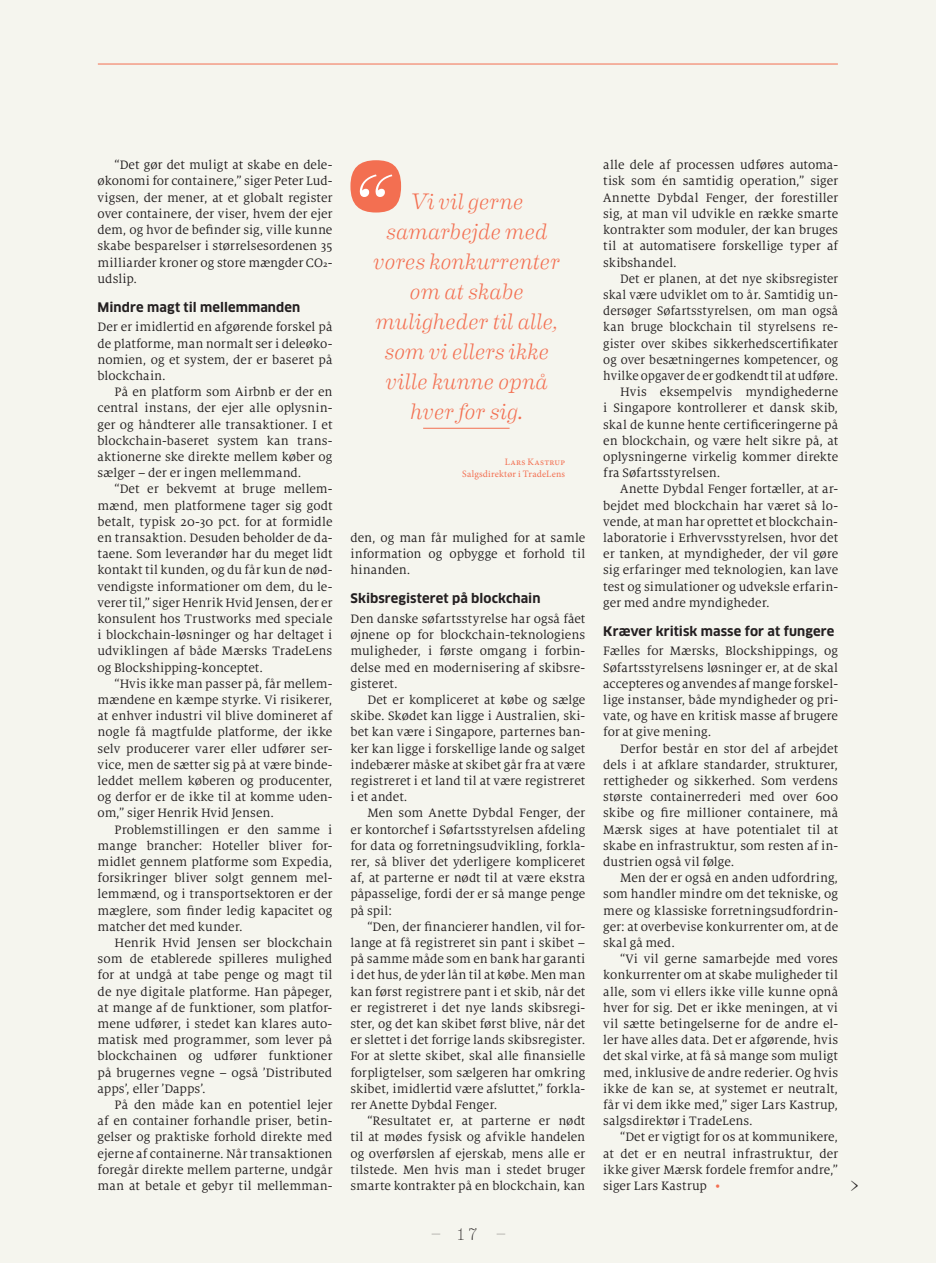
<style>
.page{position:relative;width:936px;height:1263px;background:#fff}
.page>*{position:absolute;margin:0;border:0;box-sizing:border-box;transform-origin:0 0}
.t1{font:100 33px "Eames Century Modern";color:#231f20}
.Rubrik{font:italic 300 22.5px/30px "Eames Century Modern";letter-spacing:.005em;color:#f36f51;text-align:center}
.t2{font:100 16.5px "Eames Century Modern";color:#231f20}
.Brødtekst{font:13.5px/16.2px "Milo Serif OT";letter-spacing:.005em;color:#231f20;text-align:justify}
.Brødtekst_1_linie{font:13.5px/16.2px "Milo Serif OT";letter-spacing:.005em;color:#231f20;text-align:justify}
.Mellemrubrik{font:700 12.9px "Clan OT";letter-spacing:.005em;color:#231f20}
.Fotobyline{font:9.75px "Minion Pro";letter-spacing:.025em;color:#f36f51}
.t3{font:100 9px "Eames Century Modern";color:#231f20}
.s1{color:#f36f51}
</style>
<div class="page">
<div style="left:0;top:0;width:935px;height:1263px;background:#f5f5ee"></div>
<hr style="left:98px;top:64px;width:739px;height:1px;background:#f36f51">
<div style="left:350px;top:160px;width:51px;height:52px;background:#f36f51;border-radius:50%"></div>
<svg style="left:359px;top:174px;width:33px;height:23px"></svg>
<hr style="left:423px;top:428px;width:86px;height:1px;background:#f36f51">
<p class="Brødtekst" style="left:98px;top:157px;width:236px;text-indent:17px">“Det gør det muligt at skabe en dele&shy;økonomi for containere,” siger Peter Lud&shy;vigsen, der mener, at et globalt register over containere, der viser, hvem der ejer dem, og hvor de befinder sig, ville kunne skabe besparelser i størrelsesordenen 35 milliarder kroner og store mængder CO2- udslip.</p>
<p class="Mellemrubrik" style="left:98px;top:299px;width:204px">Mindre magt til mellemmanden</p>
<p class="Brødtekst_1_linie" style="left:98px;top:319px;width:236px">Der er imidlertid en afgørende forskel på de platforme, man normalt ser i deleøko&shy;nomien, og et system, der er baseret på blockchain.</p>
<p class="Brødtekst" style="left:98px;top:384px;width:236px;text-indent:17px">På en platform som Airbnb er der en central instans, der ejer alle oplysnin&shy;ger og håndterer alle transaktioner. I et blockchain-baseret system kan trans&shy;aktionerne ske direkte mellem køber og sælger – der er ingen mellemmand.</p>
<p class="Brødtekst" style="left:98px;top:481px;width:236px;text-indent:17px">“Det er bekvemt at bruge mellem&shy;mænd, men platformene tager sig godt betalt, typisk 20-30 pct. for at formidle en transaktion. Desuden beholder de da&shy;taene. Som leverandør har du meget lidt kontakt til kunden, og du får kun de nød&shy;vendigste informationer om dem, du le&shy;verer til,” siger Henrik Hvid Jensen, der er konsulent hos Trustworks med speciale i blockchain-løsninger og har deltaget i udviklingen af både Mærsks TradeLens og Blockshipping-konceptet.</p>
<p class="Brødtekst" style="left:98px;top:676px;width:237px;text-indent:17px">“Hvis ikke man passer på, får mellem&shy;mændene en kæmpe styrke. Vi risikerer, at enhver industri vil blive domineret af nogle få magtfulde platforme, der ikke selv producerer varer eller udfører ser&shy;vice, men de sætter sig på at være binde&shy;leddet mellem køberen og producenter, og derfor er de ikke til at komme uden&shy;om,” siger Henrik Hvid Jensen.</p>
<p class="Brødtekst" style="left:98px;top:821px;width:236px;text-indent:17px">Problemstillingen er den samme i mange brancher: Hoteller bliver for&shy;midlet gennem platforme som Expedia, forsikringer bliver solgt gennem mel&shy;lemmænd, og i transportsektoren er der mæglere, som finder ledig kapacitet og matcher det med kunder.</p>
<p class="Brødtekst" style="left:98px;top:935px;width:236px;text-indent:17px">Henrik Hvid Jensen ser blockchain som de etablerede spilleres mulighed for at undgå at tabe penge og magt til de nye digitale platforme. Han påpeger, at mange af de funktioner, som platfor&shy;mene udfører, i stedet kan klares auto&shy;matisk med programmer, som lever på blockchainen og udfører funktioner på brugernes vegne – også ’Distributed apps’, eller ’Dapps’.</p>
<p class="Brødtekst" style="left:98px;top:1097px;width:236px;text-indent:17px">På den måde kan en potentiel lejer af en container forhandle priser, betin&shy;gelser og praktiske forhold direkte med ejerne af containerne. Når transaktionen foregår direkte mellem parterne, undgår man at betale et gebyr til mellemman-</p>
<p class="Rubrik" style="left:373px;top:184px;width:188px">Vi vil gerne samarbejde med vores konkurrenter om at skabe muligheder til alle, som vi ellers ikke ville kunne opnå hver for sig.</p>
<p class="Fotobyline" style="left:505px;top:456px;width:62px">Lars Kastrup</p>
<p class="Fotobyline" style="left:462px;top:467px;width:104px">Salgsdirektør i TradeLens</p>
<p class="Brødtekst" style="left:350px;top:530px;width:236px">den, og man får mulighed for at samle information og opbygge et forhold til hinanden.</p>
<p class="Mellemrubrik" style="left:350px;top:591px;width:191px">Skibsregisteret på blockchain</p>
<p class="Brødtekst_1_linie" style="left:350px;top:611px;width:236px">Den danske søfartsstyrelse har også fået øjnene op for blockchain-teknologiens muligheder, i første omgang i forbin&shy;delse med en modernisering af skibsre&shy;gisteret.</p>
<p class="Brødtekst" style="left:350px;top:692px;width:236px;text-indent:17px">Det er kompliceret at købe og sælge skibe. Skødet kan ligge i Australien, ski&shy;bet kan være i Singapore, parternes ban&shy;ker kan ligge i forskellige lande og salget indebærer måske at skibet går fra at være registreret i et land til at være registreret i et andet.</p>
<p class="Brødtekst" style="left:350px;top:805px;width:236px;text-indent:17px">Men som Anette Dybdal Fenger, der er kontorchef i Søfartsstyrelsen afdeling for data og forretningsudvikling, forkla&shy;rer, så bliver det yderligere kompliceret af, at parterne er nødt til at være ekstra påpasselige, fordi der er så mange penge på spil:</p>
<p class="Brødtekst" style="left:350px;top:919px;width:236px;text-indent:17px">“Den, der financierer handlen, vil for&shy;lange at få registreret sin pant i skibet – på samme måde som en bank har garanti i det hus, de yder lån til at købe. Men man kan først registrere pant i et skib, når det er registreret i det nye lands skibsregi&shy;ster, og det kan skibet først blive, når det er slettet i det forrige lands skibsregister.<br>For at slette skibet, skal alle finansielle forpligtelser, som sælgeren har omkring skibet, imidlertid være afsluttet,” forkla&shy;rer Anette Dybdal Fenger.</p>
<p class="Brødtekst" style="left:350px;top:1113px;width:236px;text-indent:17px">“Resultatet er, at parterne er nødt til at mødes fysisk og afvikle handelen og overførslen af ejerskab, mens alle er tilstede. Men hvis man i stedet bruger smarte kontrakter på en blockchain, kan</p>
<p class="t2" style="left:431px;top:1222px;width:47px"><sup>—</sup> 17</p>
<p class="t3" style="left:496px;top:1227px;width:11px">—</p>
<p class="Brødtekst" style="left:603px;top:157px;width:237px">alle dele af processen udføres automa&shy;tisk som én samtidig operation,” siger Annette Dybdal Fenger, der forestiller sig, at man vil udvikle en række smarte kontrakter som moduler, der kan bruges til at automatisere forskellige typer af skibshandel.</p>
<p class="Brødtekst" style="left:603px;top:271px;width:236px;text-indent:17px">Det er planen, at det nye skibsregister skal være udviklet om to år. Samtidig un&shy;dersøger Søfartsstyrelsen, om man også kan bruge blockchain til styrelsens re&shy;gister over skibes sikkerhedscertifikater og over besætningernes kompetencer, og hvilke opgaver de er godkendt til at udføre.</p>
<p class="Brødtekst" style="left:603px;top:384px;width:236px;text-indent:17px">Hvis eksempelvis myndighederne i Singapore kontrollerer et dansk skib, skal de kunne hente certificeringerne på en blockchain, og være helt sikre på, at oplysningerne virkelig kommer direkte fra Søfartsstyrelsen.</p>
<p class="Brødtekst" style="left:603px;top:481px;width:236px;text-indent:17px">Anette Dybdal Fenger fortæller, at ar&shy;bejdet med blockchain har været så lo&shy;vende, at man har oprettet et blockchain&shy;laboratorie i Erhvervsstyrelsen, hvor det er tanken, at myndigheder, der vil gøre sig erfaringer med teknologien, kan lave test og simulationer og udveksle erfarin&shy;ger med andre myndigheder.</p>
<p class="Mellemrubrik" style="left:603px;top:623px;width:233px">Kræver kritisk masse for at fungere</p>
<p class="Brødtekst_1_linie" style="left:603px;top:643px;width:236px">Fælles for Mærsks, Blockshippings, og Søfartsstyrelsens løsninger er, at de skal accepteres og anvendes af mange forskel&shy;lige instanser, både myndigheder og pri&shy;vate, og have en kritisk masse af brugere for at give mening.</p>
<p class="Brødtekst" style="left:603px;top:740px;width:236px;text-indent:17px">Derfor består en stor del af arbejdet dels i at afklare standarder, strukturer, rettigheder og sikkerhed. Som verdens største containerrederi med over 600 skibe og fire millioner containere, må Mærsk siges at have potentialet til at skabe en infrastruktur, som resten af in&shy;dustrien også vil følge.</p>
<p class="Brødtekst" style="left:603px;top:870px;width:236px;text-indent:17px">Men der er også en anden udfordring, som handler mindre om det tekniske, og mere og klassiske forretningsudfordrin&shy;ger: at overbevise konkurrenter om, at de skal gå med.</p>
<p class="Brødtekst" style="left:603px;top:951px;width:236px;text-indent:17px">“Vi vil gerne samarbejde med vores konkurrenter om at skabe muligheder til alle, som vi ellers ikke ville kunne opnå hver for sig. Det er ikke meningen, at vi vil sætte betingelserne for de andre el&shy;ler have alles data. Det er afgørende, hvis det skal virke, at få så mange som muligt med, inklusive de andre rederier. Og hvis ikke de kan se, at systemet er neutralt, får vi dem ikke med,” siger Lars Kastrup, salgsdirektør i TradeLens.</p>
<p class="Brødtekst" style="left:603px;top:1129px;width:236px;text-indent:17px">“Det er vigtigt for os at kommunikere, at det er en neutral infrastruktur, der ikke giver Mærsk fordele fremfor andre,” siger Lars Kastrup <span class="s1">•</span></p>
<p class="t1" style="left:848px;top:1157px;width:12px">›</p>
</div>
